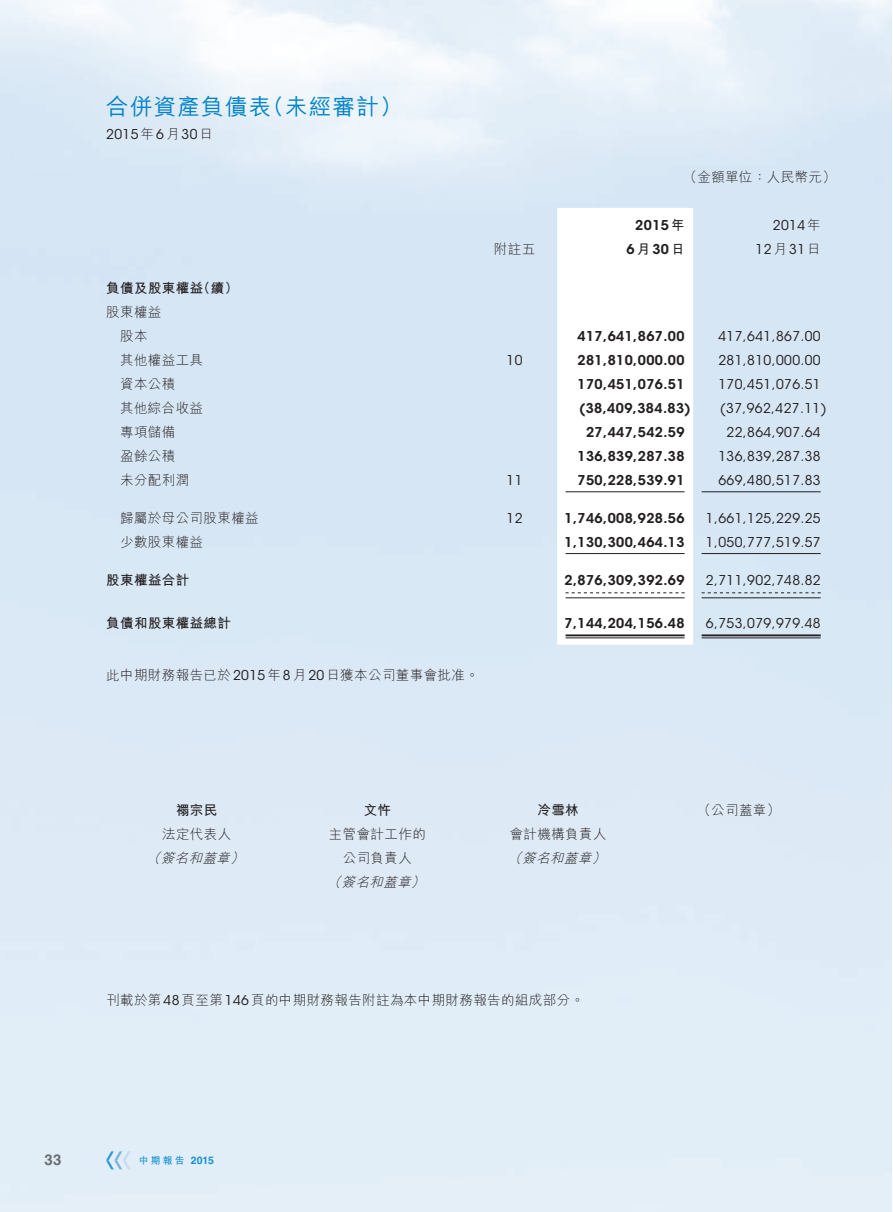
<style>
.page{position:relative;width:893px;height:1212px;background:#fff}
.page>*{position:absolute;margin:0;border:0;box-sizing:border-box;transform-origin:0 0}
.t1{font:500 22.5px "M Hei HK";letter-spacing:.055em;color:#0082c8}
.t2{font:700 15px "Helvetica LT Std";color:#6c6d70}
._1__內文{font:13.5px "ITC Avant Garde Std";letter-spacing:.03em;color:#231f20}
._1__內文-2{font:600 13.5px "ITC Avant Garde Std";letter-spacing:.03em;color:#231f20}
._1__內文-3{font:300 13.5px "M Hei HK";letter-spacing:.03em;color:#231f20}
._1__內文-4{font:700 13.5px "M Hei HK";letter-spacing:.03em;color:#231f20}
._1__內文-5{font:italic 300 13.5px "M Hei HK";color:#231f20}
.t3{font:700 10.5px "Helvetica LT Std";color:#1592d1}
.t4{font:700 9.75px "M Hei HK";color:#1592d1}
.s1{font-family:"M Hei HK";font-weight:300}
.s2{font-family:"M Hei HK";font-weight:700}
.s3{font-family:"ITC Avant Garde Std";font-weight:400}
</style>
<div class="page">
<svg style="left:106px;top:1151px;width:25px;height:18px"></svg>
<svg style="left:565px;top:491px;width:120px;height:148px"></svg>
<hr style="left:566px;top:491px;width:119px;height:1px;background:#231f20">
<hr style="left:702px;top:491px;width:119px;height:1px;background:#231f20">
<hr style="left:566px;top:553px;width:119px;height:1px;background:#231f20">
<hr style="left:702px;top:553px;width:119px;height:1px;background:#231f20">
<svg style="left:566px;top:592px;width:119px;height:1px"></svg>
<hr style="left:566px;top:597px;width:119px;height:1px;background:#231f20">
<svg style="left:702px;top:592px;width:119px;height:1px"></svg>
<hr style="left:702px;top:597px;width:119px;height:1px;background:#231f20">
<hr style="left:566px;top:634px;width:119px;height:2px;background:#231f20">
<hr style="left:566px;top:637px;width:119px;height:1px;background:#231f20">
<hr style="left:702px;top:634px;width:119px;height:2px;background:#231f20">
<hr style="left:702px;top:637px;width:119px;height:1px;background:#231f20">
<h1 class="t1" style="left:106px;top:91px;width:167px">合併資產負債表</h1>
<p class="_1__內文" style="left:106px;top:126px;width:108px">2015<span class="s1">年</span>6<span class="s1">月</span>30<span class="s1">日</span></p>
<h1 class="t1" style="left:261px;top:91px;width:143px">（未經審計(</h1>
<p class="_1__內文-2" style="left:635px;top:217px;width:51px">2015<span class="s2">年</span></p>
<p class="_1__內文-3" style="left:683px;top:170px;width:154px">（金額單位：人民幣元(</p>
<p class="_1__內文" style="left:773px;top:217px;width:49px">2014 <span class="s1">年</span></p>
<p class="_1__內文-3" style="left:494px;top:242px;width:43px">附註五</p>
<p class="_1__內文-2" style="left:626px;top:241px;width:60px">6<span class="s2">月</span>30<span class="s2">日</span></p>
<p class="_1__內文" style="left:756px;top:241px;width:67px">12<span class="s1">月</span>31<span class="s1">日</span></p>
<p class="_1__內文-4" style="left:106px;top:278px;width:98px">負債及股東權益</p>
<p class="_1__內文-3" style="left:106px;top:305px;width:57px">股東權益</p>
<p class="_1__內文-4" style="left:197px;top:278px;width:43px">（續(</p>
<p class="_1__內文-3" style="left:120px;top:329px;width:29px">股本</p>
<p class="_1__內文-2" style="left:578px;top:328px;width:109px">417,641,867.00</p>
<p class="_1__內文" style="left:718px;top:328px;width:104px">417,641,867.00</p>
<p class="_1__內文-3" style="left:120px;top:353px;width:84px">其他權益工具</p>
<p class="_1__內文" style="left:507px;top:352px;width:17px">10</p>
<p class="_1__內文-2" style="left:578px;top:352px;width:109px">281,810,000.00</p>
<p class="_1__內文" style="left:718px;top:352px;width:104px">281,810,000.00</p>
<p class="_1__內文-3" style="left:120px;top:377px;width:57px">資本公積</p>
<p class="_1__內文-2" style="left:578px;top:376px;width:109px">170,451,076.51</p>
<p class="_1__內文" style="left:718px;top:376px;width:104px">170,451,076.51</p>
<p class="_1__內文-3" style="left:120px;top:401px;width:84px">其他綜合收益</p>
<p class="_1__內文-2" style="left:579px;top:400px;width:113px">)38,409,384.83(</p>
<p class="_1__內文" style="left:720px;top:400px;width:108px">)37,962,427.11(</p>
<p class="_1__內文-3" style="left:120px;top:425px;width:57px">專項儲備</p>
<p class="_1__內文-2" style="left:586px;top:424px;width:100px">27,447,542.59</p>
<p class="_1__內文" style="left:727px;top:424px;width:96px">22,864,907.64</p>
<p class="_1__內文-3" style="left:120px;top:449px;width:57px">盈餘公積</p>
<p class="_1__內文-2" style="left:578px;top:448px;width:109px">136,839,287.38</p>
<p class="_1__內文" style="left:718px;top:448px;width:104px">136,839,287.38</p>
<p class="_1__內文-3" style="left:120px;top:473px;width:71px">未分配利潤</p>
<p class="_1__內文" style="left:507px;top:472px;width:17px">11</p>
<p class="_1__內文-2" style="left:578px;top:472px;width:109px">750,228,539.91</p>
<p class="_1__內文" style="left:718px;top:472px;width:104px">669,480,517.83</p>
<p class="_1__內文-3" style="left:120px;top:511px;width:140px">歸屬於母公司股東權益</p>
<p class="_1__內文" style="left:507px;top:510px;width:17px">12</p>
<p class="_1__內文-2" style="left:564px;top:509px;width:122px">1,746,008,928.56</p>
<p class="_1__內文" style="left:706px;top:510px;width:116px">1,661,125,229.25</p>
<p class="_1__內文-3" style="left:120px;top:535px;width:84px">少數股東權益</p>
<p class="_1__內文-2" style="left:564px;top:533px;width:122px">1,130,300,464.13</p>
<p class="_1__內文" style="left:706px;top:534px;width:116px">1,050,777,519.57</p>
<p class="_1__內文-4" style="left:106px;top:570px;width:85px">股東權益合計</p>
<p class="_1__內文-2" style="left:564px;top:571px;width:122px">2,876,309,392.69</p>
<p class="_1__內文" style="left:706px;top:572px;width:116px">2,711,902,748.82</p>
<p class="_1__內文-4" style="left:106px;top:613px;width:126px">負債和股東權益總計</p>
<p class="_1__內文-3" style="left:106px;top:668px;width:374px">此中期財務報告已於<span class="s3">2015</span>年<span class="s3">8</span>月<span class="s3">20</span>日獲本公司董事會批准。</p>
<p class="_1__內文-2" style="left:564px;top:615px;width:122px">7,144,204,156.48</p>
<p class="_1__內文" style="left:706px;top:615px;width:116px">6,753,079,979.48</p>
<p class="_1__內文-4" style="left:176px;top:800px;width:43px">禤宗民</p>
<p class="_1__內文-4" style="left:364px;top:800px;width:29px">文忤</p>
<p class="_1__內文-4" style="left:537px;top:800px;width:43px">冷雪林</p>
<p class="_1__內文-3" style="left:697px;top:803px;width:84px">（公司蓋章(</p>
<p class="_1__內文-3" style="left:162px;top:827px;width:71px">法定代表人</p>
<p class="_1__內文-3" style="left:329px;top:827px;width:98px">主管會計工作的</p>
<p class="_1__內文-3" style="left:510px;top:827px;width:98px">會計機構負責人</p>
<p class="_1__內文-5" style="left:147px;top:851px;width:19px">（</p>
<p class="_1__內文-5" style="left:230px;top:851px;width:19px">）</p>
<p class="_1__內文-5" style="left:161px;top:851px;width:74px">簽名和蓋章</p>
<p class="_1__內文-3" style="left:343px;top:851px;width:71px">公司負責人</p>
<p class="_1__內文-5" style="left:508px;top:851px;width:19px">（</p>
<p class="_1__內文-5" style="left:592px;top:851px;width:19px">(</p>
<p class="_1__內文-5" style="left:522px;top:851px;width:74px">簽名和蓋章</p>
<p class="_1__內文-5" style="left:328px;top:875px;width:19px">（</p>
<p class="_1__內文-5" style="left:411px;top:875px;width:19px">(</p>
<p class="_1__內文-5" style="left:341px;top:875px;width:74px">簽名和蓋章</p>
<p class="_1__內文-3" style="left:106px;top:993px;width:479px">刊載於第<span class="s3">48</span>頁至第<span class="s3">146</span>頁的中期財務報告附註為本中期財務報告的組成部分。</p>
<p class="t2" style="left:44px;top:1151px;width:19px">33</p>
<p class="t4" style="left:139px;top:1153px;width:47px">中期報告</p>
<p class="t3" style="left:191px;top:1154px;width:25px">2015</p>
</div>
